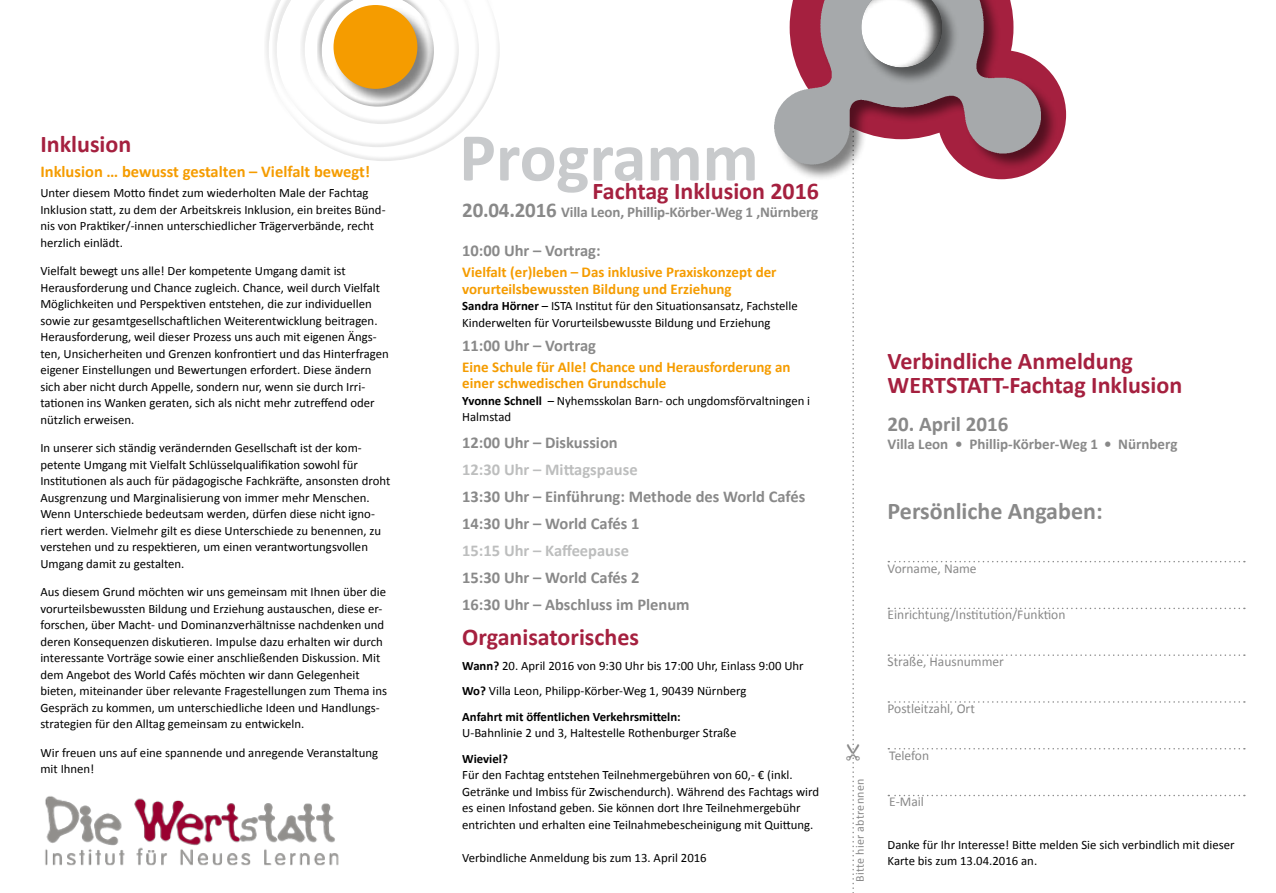
<style>
.page{position:relative;width:1276px;height:893px;background:#fff}
.page>*{position:absolute;margin:0;border:0;box-sizing:border-box;transform-origin:0 0}
.t1{font:700 69px "Calibri";color:#c8cacc}
.t2{font:700 24px/24px "Calibri";color:#a5203f}
.t3{font:700 24px "Calibri";color:#898989}
.t4{font:700 21px "Calibri";color:#898989}
.t5{font:700 16.5px/27px "Calibri";color:#898989}
.t6{font:700 16.5px "Calibri";color:#f59c00}
.t7{font:700 16.5px "Calibri";color:#bdbebe}
.t8{font:700 15px/16.5px "Calibri";color:#f59c00}
.t9{font:700 15px "Calibri";letter-spacing:-.01em;color:#898989}
.t10{font:13.5px "Calibri";color:#898989}
.t11{font:12.75px/16.5px "Calibri";color:#000}
.t12{font:700 12.75px "Calibri";color:#000}
.t13{font:12px "Calibri";letter-spacing:.02em;color:#898989}
.s1{font-size:21px}
.s2{font-weight:700}
</style>
<div class="page">
<img style="left:45px;top:796px;width:294px;height:70px">
<img style="left:774px;top:97px;width:15px;height:67px">
<svg style="left:269px;top:0;width:231px;height:161px"></svg>
<div style="left:316px;top:0;width:114px;height:79px;background:#fff;opacity:.26"></div>
<div style="left:323px;top:12px;width:116px;height:100px;background:#000;opacity:.27"></div>
<div style="left:332px;top:4px;width:102px;height:102px;background:#000;opacity:.5"></div>
<div style="left:333px;top:5px;width:84px;height:84px;background:#f59c00;border-radius:50%"></div>
<svg style="left:789px;top:0;width:455px;height:893px"></svg>
<h2 class="t2" style="left:40px;top:131px;width:92px">Inklusion</h2>
<p class="t6" style="left:40px;top:161px;width:331px">Inklusion … bewusst gestalten – Vielfalt bewegt!</p>
<p class="t11" style="left:40px;top:184px;width:347px">Unter diesem Motto findet zum wiederholten Male der Fachtag Inklusion statt, zu dem der Arbeitskreis Inklusion, ein breites Bünd&shy;nis von Praktiker/-innen unterschiedlicher Trägerverbände, recht herzlich einlädt.</p>
<p class="t11" style="left:40px;top:262px;width:350px">Vielfalt bewegt uns alle! Der kompetente Umgang damit ist Herausforderung und Chance zugleich. Chance, weil durch Vielfalt Möglichkeiten und Perspektiven entstehen, die zur individuellen sowie zur gesamtgesellschaftlichen Weiterentwicklung beitragen.<br>Herausforderung, weil dieser Prozess uns auch mit eigenen Ängs&shy;ten, Unsicherheiten und Grenzen konfrontiert und das Hinterfragen eigener Einstellungen und Bewertungen erfordert. Diese ändern sich aber nicht durch Appelle, sondern nur, wenn sie durch Irri&shy;tationen ins Wanken geraten, sich als nicht mehr zutreffend oder nützlich erweisen.</p>
<p class="t11" style="left:40px;top:439px;width:351px">In unserer sich ständig verändernden Gesellschaft ist der kom&shy;petente Umgang mit Vielfalt Schlüsselqualifikation sowohl für Institutionen als auch für pädagogische Fachkräfte, ansonsten droht Ausgrenzung und Marginalisierung von immer mehr Menschen.<br>Wenn Unterschiede bedeutsam werden, dürfen diese nicht igno&shy;riert werden. Vielmehr gilt es diese Unterschiede zu benennen, zu verstehen und zu respektieren, um einen verantwortungsvollen Umgang damit zu gestalten.</p>
<p class="t11" style="left:40px;top:583px;width:348px">Aus diesem Grund möchten wir uns gemeinsam mit Ihnen über die vorurteilsbewussten Bildung und Erziehung austauschen, diese er&shy;forschen, über Macht- und Dominanzverhältnisse nachdenken und deren Konsequenzen diskutieren. Impulse dazu erhalten wir durch interessante Vorträge sowie einer anschließenden Diskussion. Mit dem Angebot des World Cafés möchten wir dann Gelegenheit bieten, miteinander über relevante Fragestellungen zum Thema ins Gespräch zu kommen, um unterschiedliche Ideen und Handlungs&shy;strategien für den Alltag gemeinsam zu entwickeln.</p>
<p class="t11" style="left:40px;top:744px;width:339px">Wir freuen uns auf eine spannende und anregende Veranstaltung mit Ihnen!</p>
<h1 class="t1" style="left:459px;top:115px;width:301px">Programm</h1>
<p class="t9" style="left:462px;top:202px;width:357px"><span class="s1">20.04.2016</span> Villa Leon, Phillip-Körber-Weg 1 ,Nürnberg</p>
<p class="t5" style="left:462px;top:236px;width:140px">10:00 Uhr – Vortrag:</p>
<p class="t8" style="left:462px;top:263px;width:316px">Vielfalt (er)leben – Das inklusive Praxiskonzept der vorurteilsbewussten Bildung und Erziehung</p>
<p class="t11" style="left:462px;top:297px;width:337px"><span class="s2">Sandra Hörner</span> – ISTA Institut für den Situationsansatz, Fachstelle<br>Kinderwelten für Vorurteilsbewusste Bildung und Erziehung</p>
<p class="t5" style="left:462px;top:331px;width:135px">11:00 Uhr – Vortrag</p>
<p class="t8" style="left:462px;top:358px;width:330px">Eine Schule für Alle! Chance und Herausforderung an einer schwedischen Grundschule</p>
<p class="t11" style="left:462px;top:392px;width:349px"><span class="s2">Yvonne Schnell</span> – Nyhemsskolan Barn- och ungdomsförvaltningen i<br>Halmstad</p>
<p class="t5" style="left:462px;top:428px;width:157px">12:00 Uhr – Diskussion</p>
<p class="t7" style="left:462px;top:460px;width:177px">12:30 Uhr – Mittagspause</p>
<p class="t5" style="left:462px;top:482px;width:345px">13:30 Uhr – Einführung: Methode des World Cafés<br>14:30 Uhr – World Cafés 1</p>
<p class="t7" style="left:462px;top:540px;width:168px">15:15 Uhr – Kaffeepause</p>
<p class="t5" style="left:462px;top:563px;width:229px">15:30 Uhr – World Cafés 2<br>16:30 Uhr – Abschluss im Plenum</p>
<h2 class="t2" style="left:592px;top:178px;width:228px">Fachtag Inklusion 2016</h2>
<h2 class="t2" style="left:462px;top:623px;width:178px">Organisatorisches</h2>
<p class="t11" style="left:462px;top:652px;width:343px;line-height:25.5px"><span class="s2">Wann?</span> 20. April 2016 von 9:30 Uhr bis 17:00 Uhr, Einlass 9:00 Uhr<br><span class="s2">Wo?</span> Villa Leon, Philipp-Körber-Weg 1, 90439 Nürnberg<br><span class="s2">Anfahrt mit öffentlichen Verkehrsmitteln:</span></p>
<p class="t11" style="left:462px;top:724px;width:276px">U-Bahnlinie 2 und 3, Haltestelle Rothenburger Straße</p>
<p class="t12" style="left:462px;top:750px;width:47px">Wieviel?</p>
<p class="t11" style="left:462px;top:766px;width:358px">Für den Fachtag entstehen Teilnehmergebühren von 60,- € (inkl.<br>Getränke und Imbiss für Zwischendurch). Während des Fachtags wird es einen Infostand geben. Sie können dort Ihre Teilnehmergebühr entrichten und erhalten eine Teilnahmebescheinigung mit Quittung.</p>
<p class="t11" style="left:462px;top:848px;width:246px">Verbindliche Anmeldung bis zum 13. April 2016</p>
<p class="t13" style="left:852px;top:882px;width:105px;rotate:-90deg">Bitte hier abtrennen</p>
<h2 class="t2" style="left:887px;top:348px;width:296px">Verbindliche Anmeldung<br>WERTSTATT-Fachtag Inklusion</h2>
<h3 class="t4" style="left:887px;top:410px;width:122px">20. April 2016</h3>
<p class="t9" style="left:887px;top:434px;width:291px">Villa Leon • Phillip-Körber-Weg 1 • Nürnberg</p>
<h2 class="t3" style="left:887px;top:496px;width:216px">Persönliche Angaben:</h2>
<p class="t10" style="left:887px;top:560px;width:91px">Vorname, Name</p>
<p class="t10" style="left:887px;top:606px;width:179px">Einrichtung/Institution/Funktion</p>
<p class="t10" style="left:887px;top:653px;width:118px">Straße, Hausnummer</p>
<p class="t10" style="left:887px;top:700px;width:89px">Postleitzahl, Ort</p>
<p class="t10" style="left:889px;top:747px;width:41px">Telefon</p>
<p class="t10" style="left:889px;top:793px;width:36px">E-Mail</p>
<p class="t11" style="left:887px;top:836px;width:348px">Danke für Ihr Interesse! Bitte melden Sie sich verbindlich mit dieser<br>Karte bis zum 13.04.2016 an.</p>
</div>
